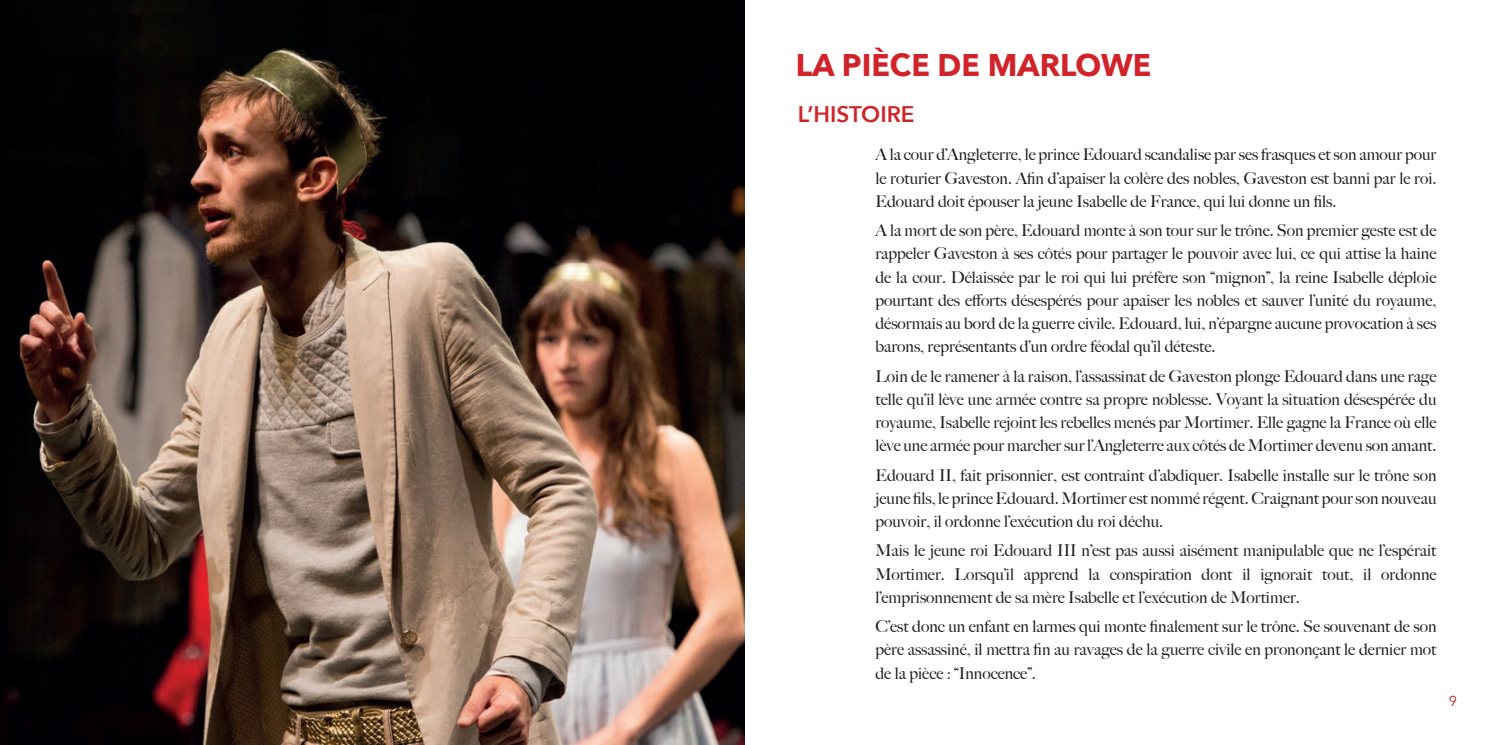
<style>
.page{position:relative;width:1489px;height:745px;background:#fff}
.page>*{position:absolute;margin:0;border:0;box-sizing:border-box;transform-origin:0 0}
.Titre_1{font:italic 700 31.25px "Avenir Next";color:#d1232a}
.Titre_1-2{font:600 22.5px "Avenir Next";color:#d1232a}
.Corps_de_texte{font:500 16.25px/23.1px "Big Caslon";color:#231f20;text-align:justify}
.Titre_principal{font:14.25px "Avenir Next";color:#d1232a}
</style>
<div class="page">
<div style="left:0;top:0;width:744px;height:15px;background:#010103"></div>
<img style="left:0;top:15px;width:744px;height:729px">
<p class="Titre_1" style="left:797px;top:38px;width:366px">LA PIÈCE DE MA RLOWE</p>
<p class="Titre_1-2" style="left:797px;top:95px;width:118px">L’HISTOIRE</p>
<p class="Corps_de_texte" style="left:875px;top:142px;width:562px">A la cour d’Angleterre, le prince Edouard scandalise par ses frasques et son amour pour le roturier Gaveston. Afin d’apaiser la colère des nobles, Gaveston est banni par le roi.<br>Edouard doit épouser la jeune Isabelle de France, qui lui donne un fils.</p>
<p class="Corps_de_texte" style="left:875px;top:218px;width:562px">A la mort de son père, Edouard monte à son tour sur le trône. Son premier geste est de rappeler Gaveston à ses côtés pour partager le pouvoir avec lui, ce qui attise la haine de la cour. Délaissée par le roi qui lui préfère son “mignon”, la reine Isabelle déploie pourtant des efforts désespérés pour apaiser les nobles et sauver l’unité du royaume, désormais au bord de la guerre civile. Edouard, lui, n’épargne aucune provocation à ses barons, représentants d’un ordre féodal qu’il déteste.</p>
<p class="Corps_de_texte" style="left:875px;top:363px;width:562px">Loin de le ramener à la raison, l’assassinat de Gaveston plonge Edouard dans une rage telle qu’il lève une armée contre sa propre noblesse. Voyant la situation désespérée du royaume, Isabelle rejoint les rebelles menés par Mortimer. Elle gagne la France où elle lève une armée pour marcher sur l’Angleterre aux côtés de Mortimer devenu son amant.</p>
<p class="Corps_de_texte" style="left:875px;top:462px;width:562px">Edouard II, fait prisonnier, est contraint d’abdiquer. Isabelle installe sur le trône son jeune fils, le prince Edouard. Mortimer est nommé régent. Craignant pour son nouveau pouvoir, il ordonne l’exécution du roi déchu.</p>
<p class="Corps_de_texte" style="left:875px;top:538px;width:562px">Mais le jeune roi Edouard III n’est pas aussi aisément manipulable que ne l’espérait Mortimer. Lorsqu’il apprend la conspiration dont il ignorait tout, il ordonne l’emprisonnement de sa mère Isabelle et l’exécution de Mortimer.</p>
<p class="Corps_de_texte" style="left:875px;top:614px;width:562px">C’est donc un enfant en larmes qui monte finalement sur le trône. Se souvenant de son père assassiné, il mettra fin au ravages de la guerre civile en prononçant le dernier mot de la pièce : “Innocence”.</p>
<p class="Titre_principal" style="left:1448px;top:688px;width:10px">9</p>
</div>
